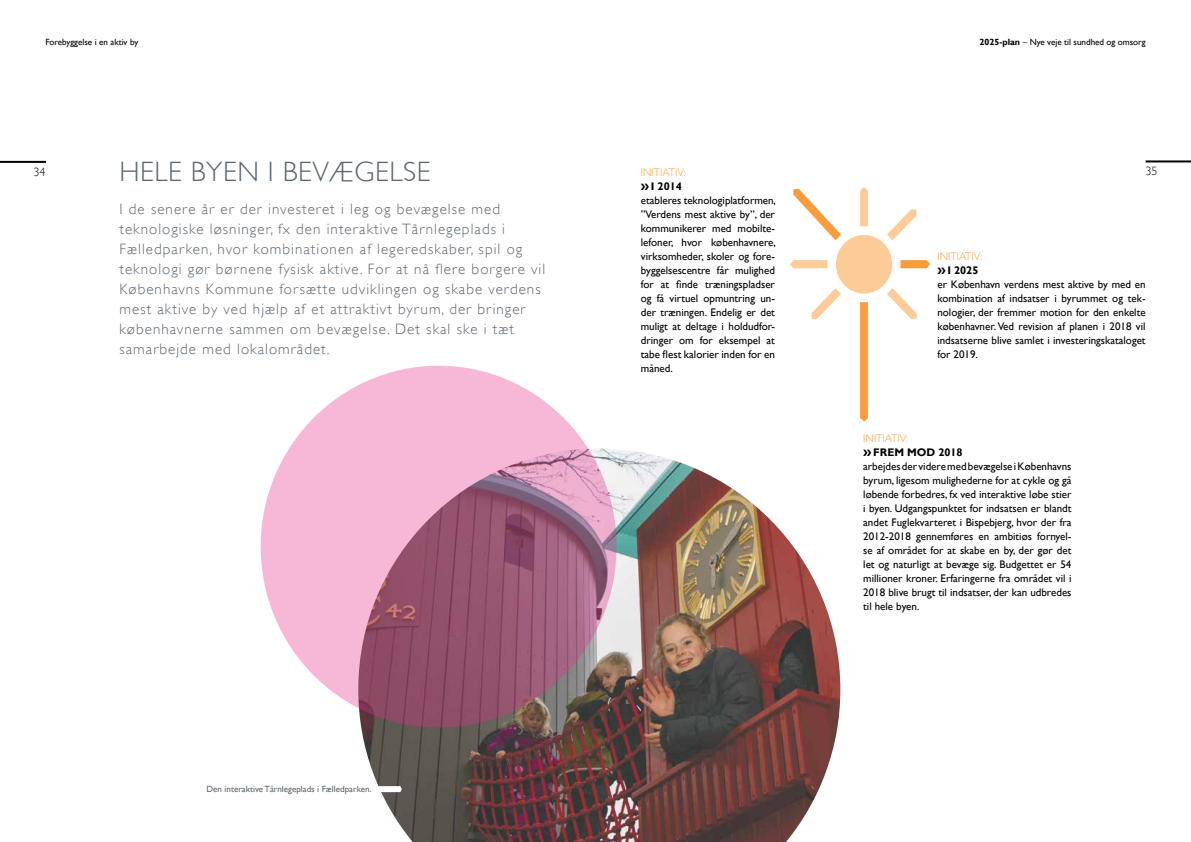
<style>
.page{position:relative;width:1191px;height:842px;background:#fff}
.page>*{position:absolute;margin:0;border:0;box-sizing:border-box;transform-origin:0 0}
.t1{font:300 28px "Gill Sans";letter-spacing:.02em;color:#5c6771}
.t2{font:300 15px/20px "Gill Sans";letter-spacing:.07em;color:#5c6771}
.t3{font:300 12px "Gill Sans";color:#000}
.t4{font:11px/14px "Gill Sans";color:#000}
.t5{font:9px "Gill Sans";color:#000}
.t6{font:9px "Gill Sans";color:#5c6771}
.s1{font-weight:700}
.s2{font-style:italic}
.s3{font-weight:300;color:#f99d3c}
.s4{font-weight:700;font-size:14px}
</style>
<div class="page">
<img style="left:358px;top:449px;width:482px;height:393px">
<svg style="left:261px;top:366px;width:355px;height:361px;background:#c98aa7"></svg>
<div style="left:836px;top:235px;width:56px;height:58px;background:#fdcb97;border-radius:50%"></div>
<svg style="left:793px;top:189px;width:48px;height:51px"></svg>
<svg style="left:790px;top:260px;width:37px;height:8px"></svg>
<svg style="left:860px;top:187px;width:8px;height:39px"></svg>
<svg style="left:887px;top:209px;width:29px;height:31px"></svg>
<svg style="left:900px;top:260px;width:30px;height:8px"></svg>
<svg style="left:887px;top:288px;width:29px;height:31px"></svg>
<svg style="left:860px;top:302px;width:8px;height:120px"></svg>
<svg style="left:811px;top:288px;width:30px;height:31px"></svg>
<svg style="left:378px;top:786px;width:24px;height:6px"></svg>
<hr style="left:1145px;top:160px;width:46px;height:2px;background:#000">
<hr style="left:0;top:161px;width:46px;height:2px;background:#000">
<p class="t5" style="left:45px;top:38px;width:95px">Forebyggelse i en aktiv by</p>
<p class="t5" style="left:979px;top:38px;width:167px"><span class="s1">2025-plan</span> <span class="s2">–</span> Nye veje til sundhed og omsorg</p>
<p class="t3" style="left:33px;top:167px;width:13px">34</p>
<h1 class="t1" style="left:119px;top:160px;width:312px">HELE BYEN I BEVÆGELSE</h1>
<p class="t2" style="left:119px;top:200px;width:427px">I de senere år er der investeret i leg og bevægelse med teknologiske løsninger, fx den interaktive Tårnlegeplads i Fælledparken, hvor kombinationen af legeredskaber, spil og teknologi gør børnene fysisk aktive. For at nå flere borgere vil Københavns Kommune forsætte udviklingen og skabe verdens mest aktive by ved hjælp af et attraktivt byrum, der bringer københavnerne sammen om bevægelse. Det skal ske i tæt samarbejde med lokalområdet.</p>
<p class="t4" style="left:641px;top:166px;width:137px"><span class="s3">INITIATIV:<br></span><span class="s4">»</span> <span class="s1">I 2014<br></span>etableres teknologiplatformen, ”Verdens mest aktive by”, der kommunikerer med mobilte&shy;lefoner, hvor københavnere, virksomheder, skoler og fore&shy;byggelsescentre får mulighed for at finde træningspladser og få virtuel opmuntring un&shy;der træningen. Endelig er det muligt at deltage i holdudfor&shy;dringer om for eksempel at tabe flest kalorier inden for en måned.</p>
<p class="t3" style="left:1145px;top:166px;width:13px">35</p>
<p class="t4" style="left:937px;top:250px;width:210px"><span class="s3">INITIATIV:<br></span><span class="s4">»</span> <span class="s1">I 2025<br></span>er København verdens mest aktive by med en kombination af indsatser i byrummet og tek&shy;nologier, der fremmer motion for den enkelte københavner. Ved revision af planen i 2018 vil indsatserne blive samlet i investeringskataloget for 2019.</p>
<p class="t4" style="left:863px;top:432px;width:210px"><span class="s3">INITIATIV:<br></span><span class="s4">»</span> <span class="s1">FREM MOD 2018<br></span>arbejdes der videre med bevægelse i Københavns byrum, ligesom mulighederne for at cykle og gå løbende forbedres, fx ved interaktive løbe stier i byen. Udgangspunktet for indsatsen er blandt andet Fuglekvarteret i Bispebjerg, hvor der fra 2012-2018 gennemføres en ambitiøs fornyel&shy;se af området for at skabe en by, der gør det let og naturligt at bevæge sig. Budgettet er 54 millioner kroner. Erfaringerne fra området vil i 2018 blive brugt til indsatser, der kan udbredes til hele byen.</p>
<p class="t6" style="left:206px;top:786px;width:166px">Den interaktive Tårnlegeplads i Fælledparken.</p>
</div>
